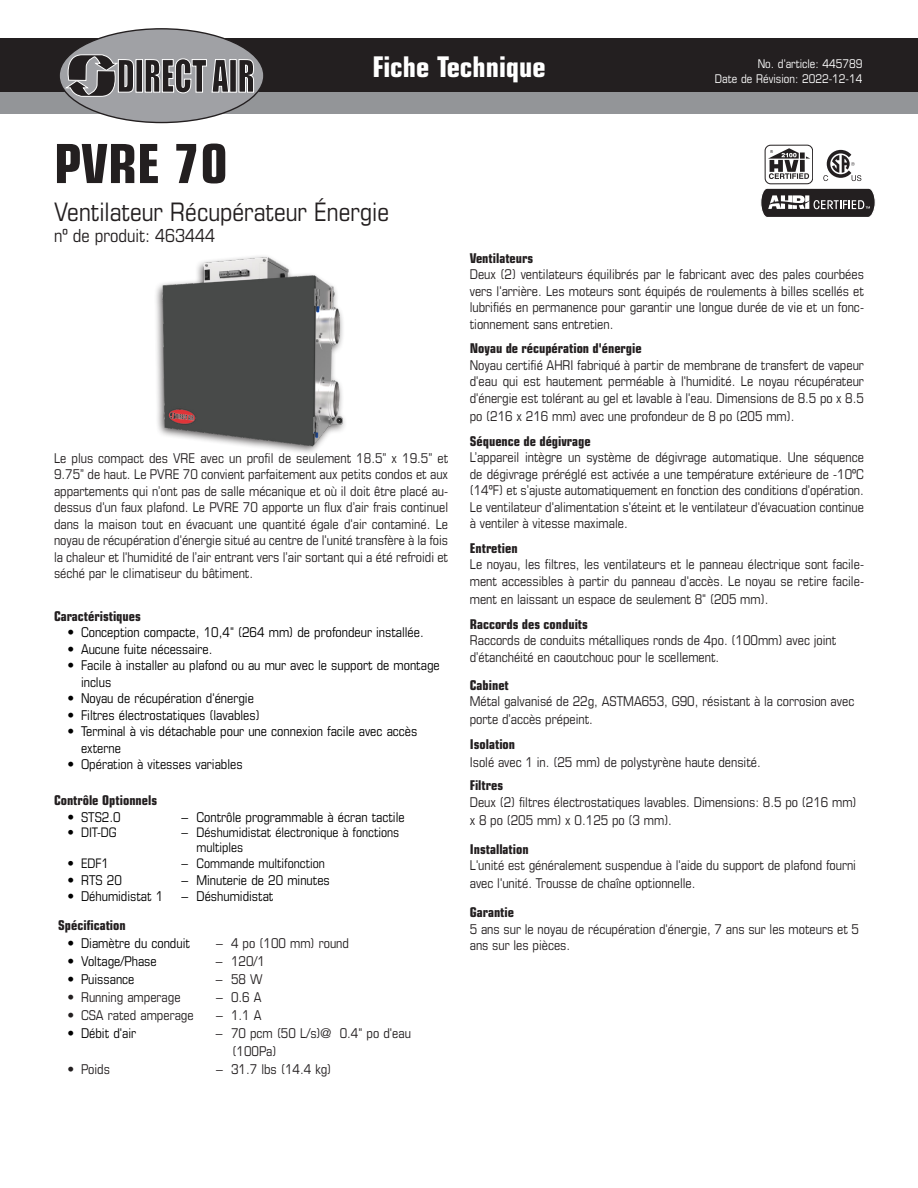
<style>
.page{position:relative;width:918px;height:1188px;background:#fff}
.page>*{position:absolute;margin:0;border:0;box-sizing:border-box;transform-origin:0 0}
.t1{font:700 condensed 54px "Eurostile LT Std";color:#231f20}
.t2{font:700 condensed 28.5px "Eurostile LT Std";color:#fff}
.t3{font:condensed 25.5px "Eurostile LT Std";color:#231f20}
.t4{font:condensed 18px "Eurostile LT Std";color:#231f20}
.t5{font:condensed 13.5px/16.5px "Eurostile LT Std";color:#231f20}
.t6{font:condensed 13.5px/16.5px "Eurostile LT Std";color:#010101}
.t7{font:700 condensed 13.5px "Eurostile LT Std";color:#231f20}
.t8{font:condensed 13.2px/15px "Eurostile LT Std";color:#010101}
.t9{font:condensed 12px "Eurostile LT Std";color:#fff}
</style>
<div class="page">
<div style="left:0;top:38px;width:918px;height:54px;background:#231f20"></div>
<div style="left:0;top:92px;width:918px;height:21px;background:#939598"></div>
<svg style="left:823px;top:150px;width:38px;height:31px"></svg>
<div style="left:765px;top:145px;width:48px;height:39px;border:1px solid #231f20;border-radius:6px"></div>
<svg style="left:768px;top:148px;width:42px;height:31px"></svg>
<img style="left:156px;top:256px;width:189px;height:197px">
<div style="left:59px;top:29px;width:205px;height:94px;background:#a0a1a5;border-radius:50%"></div>
<svg style="left:64px;top:54px;width:70px;height:43px"></svg>
<div style="left:136px;top:60px;width:7px;height:32px;background:#231f20"></div>
<div style="left:136px;top:59px;width:7px;height:33px;border:1px solid #fff"></div>
<svg style="left:145px;top:59px;width:84px;height:34px"></svg>
<div style="left:230px;top:60px;width:6px;height:32px;background:#231f20"></div>
<svg style="left:239px;top:59px;width:15px;height:33px"></svg>
<svg style="left:761px;top:188px;width:114px;height:29px;background:#545152"></svg>
<p class="t2" style="left:372px;top:49px;width:175px">Fiche Technique</p>
<p class="t9" style="left:758px;top:57px;width:106px">No. d'article: 445789</p>
<p class="t9" style="left:715px;top:71px;width:149px">Date de Révision: 2022-12-14</p>
<p class="t1" style="left:54px;top:131px;width:175px">PVRE 70</p>
<p class="t3" style="left:54px;top:196px;width:337px">Ventilateur Récupérateur Énergie</p>
<p class="t4" style="left:54px;top:225px;width:163px">no de produit: 463444</p>
<p class="t5" style="left:54px;top:449px;width:396px;text-align:justify">Le plus compact des VRE avec un profil de seulement 18.5” x 19.5” et 9.75’’ de haut. Le PVRE 70 convient parfaitement aux petits condos et aux appartements qui n’ont pas de salle mécanique et où il doit être placé au&shy;dessus d'un faux plafond. Le PVRE 70 apporte un flux d’air frais continuel dans la maison tout en évacuant une quantité égale d'air contaminé. Le noyau de récupération d'énergie situé au centre de l'unité transfère à la fois la chaleur et l'humidité de l’air entrant vers l’air sortant qui a été refroidi et séché par le climatiseur du bâtiment.</p>
<p class="t7" style="left:54px;top:608px;width:88px">Caractéristiques</p>
<p class="t6" style="left:68px;top:624px;width:358px">• Conception compacte, 10,4" (264 mm) de profondeur installée.</p>
<p class="t6" style="left:68px;top:641px;width:147px">• Aucune fuite nécessaire.</p>
<p class="t6" style="left:81px;top:657px;width:360px;text-indent:-14px">• Facile à installer au plafond ou au mur avec le support de montage inclus</p>
<p class="t6" style="left:68px;top:690px;width:188px">• Noyau de récupération d'énergie</p>
<p class="t6" style="left:68px;top:707px;width:194px">• Filtres électrostatiques (lavables)</p>
<p class="t6" style="left:81px;top:723px;width:338px;text-indent:-14px">• Terminal à vis détachable pour une connexion facile avec accès externe</p>
<p class="t6" style="left:68px;top:756px;width:177px">• Opération à vitesses variables</p>
<p class="t7" style="left:54px;top:792px;width:105px">Contrôle Optionnels</p>
<p class="t6" style="left:68px;top:809px;width:55px">• STS2.0</p>
<p class="t6" style="left:182px;top:809px;width:225px">– Contrôle programmable à écran tactile</p>
<p class="t8" style="left:68px;top:824px;width:51px">• DIT-DG</p>
<p class="t8" style="left:196px;top:824px;width:204px;text-indent:-15px">– Déshumidistat électronique à fonctions multiples</p>
<p class="t8" style="left:68px;top:856px;width:43px">• EDF1</p>
<p class="t8" style="left:182px;top:856px;width:145px">– Commande multifonction</p>
<p class="t6" style="left:68px;top:872px;width:56px">• RTS 20</p>
<p class="t6" style="left:182px;top:872px;width:150px">– Minuterie de 20 minutes</p>
<p class="t6" style="left:68px;top:888px;width:97px">• Déhumidistat 1</p>
<p class="t6" style="left:182px;top:888px;width:93px">– Déshumidistat</p>
<p class="t7" style="left:58px;top:917px;width:69px">Spécification</p>
<p class="t6" style="left:68px;top:935px;width:124px">• Diamètre du conduit</p>
<p class="t5" style="left:216px;top:935px;width:135px">– 4 po (100 mm) round</p>
<p class="t6" style="left:68px;top:953px;width:91px">• Voltage/Phase</p>
<p class="t5" style="left:216px;top:953px;width:51px">– 120/1</p>
<p class="t6" style="left:68px;top:971px;width:69px">• Puissance</p>
<p class="t5" style="left:216px;top:971px;width:48px">– 58 W</p>
<p class="t5" style="left:68px;top:989px;width:115px">• Running amperage</p>
<p class="t5" style="left:216px;top:989px;width:47px">– 0.6 A</p>
<p class="t5" style="left:68px;top:1007px;width:128px">• CSA rated amperage</p>
<p class="t5" style="left:216px;top:1007px;width:47px">– 1.1 A</p>
<p class="t6" style="left:68px;top:1025px;width:70px">• Débit d'air</p>
<p class="t5" style="left:233px;top:1024px;width:180px;line-height:18px;text-indent:-17px">– 70 pcm (50 L/s)@ 0.4" po d'eau (100Pa)</p>
<p class="t5" style="left:68px;top:1061px;width:44px">• Poids</p>
<p class="t5" style="left:216px;top:1061px;width:117px">– 31.7 lbs (14.4 kg)</p>
<p class="t7" style="left:470px;top:250px;width:65px">Ventilateurs</p>
<p class="t5" style="left:470px;top:266px;width:396px;text-align:justify">Deux (2) ventilateurs équilibrés par le fabricant avec des pales courbées vers l'arrière. Les moteurs sont équipés de roulements à billes scellés et lubrifiés en permanence pour garantir une longue durée de vie et un fonc&shy;tionnement sans entretien.</p>
<p class="t7" style="left:470px;top:340px;width:173px">Noyau de récupération d'énergie</p>
<p class="t5" style="left:470px;top:357px;width:396px;text-align:justify">Noyau certifié AHRI fabriqué à partir de membrane de transfert de vapeur d'eau qui est hautement perméable à l'humidité. Le noyau récupérateur d'énergie est tolérant au gel et lavable à l'eau. Dimensions de 8.5 po x 8.5</p>
<p class="t5" style="left:470px;top:408px;width:326px">po (216 x 216 mm) avec une profondeur de 8 po (205 mm).</p>
<p class="t7" style="left:470px;top:433px;width:122px">Séquence de dégivrage</p>
<p class="t5" style="left:470px;top:449px;width:396px;text-align:justify">L’appareil intègre un système de dégivrage automatique. Une séquence de dégivrage préréglé est activée a une température extérieure de -10ºC (14ºF) et s’ajuste automatiquement en fonction des conditions d’opération.<br>Le ventilateur d'alimentation s'éteint et le ventilateur d'évacuation continue à ventiler à vitesse maximale.</p>
<p class="t7" style="left:470px;top:540px;width:49px">Entretien</p>
<p class="t5" style="left:470px;top:556px;width:396px">Le noyau, les filtres, les ventilateurs et le panneau électrique sont facile&shy;ment accessibles à partir du panneau d'accès. Le noyau se retire facile-</p>
<p class="t5" style="left:470px;top:591px;width:300px">ment en laissant un espace de seulement 8" (205 mm).</p>
<p class="t7" style="left:470px;top:616px;width:120px">Raccords des conduits</p>
<p class="t5" style="left:470px;top:632px;width:368px">Raccords de conduits métalliques ronds de 4po. (100mm) avec joint d’étanchéité en caoutchouc pour le scellement.</p>
<p class="t7" style="left:470px;top:677px;width:41px">Cabinet</p>
<p class="t5" style="left:470px;top:692px;width:386px;line-height:18px">Métal galvanisé de 22g, ASTMA653, G90, résistant à la corrosion avec porte d’accès prépeint.</p>
<p class="t7" style="left:470px;top:736px;width:47px">Isolation</p>
<p class="t5" style="left:470px;top:754px;width:293px">Isolé avec 1 in. (25 mm) de polystyrène haute densité.</p>
<p class="t7" style="left:470px;top:777px;width:35px">Filtres</p>
<p class="t5" style="left:470px;top:793px;width:388px;line-height:18px">Deux (2) filtres électrostatiques lavables. Dimensions: 8.5 po (216 mm) x 8 po (205 mm) x 0.125 po (3 mm).</p>
<p class="t7" style="left:470px;top:841px;width:60px">Installation</p>
<p class="t5" style="left:470px;top:856px;width:388px;line-height:18px">L'unité est généralement suspendue à l'aide du support de plafond fourni avec l'unité. Trousse de chaîne optionnelle.</p>
<p class="t7" style="left:470px;top:904px;width:46px">Garantie</p>
<p class="t5" style="left:470px;top:920px;width:391px">5 ans sur le noyau de récupération d'énergie, 7 ans sur les moteurs et 5 ans sur les pièces.</p>
</div>
